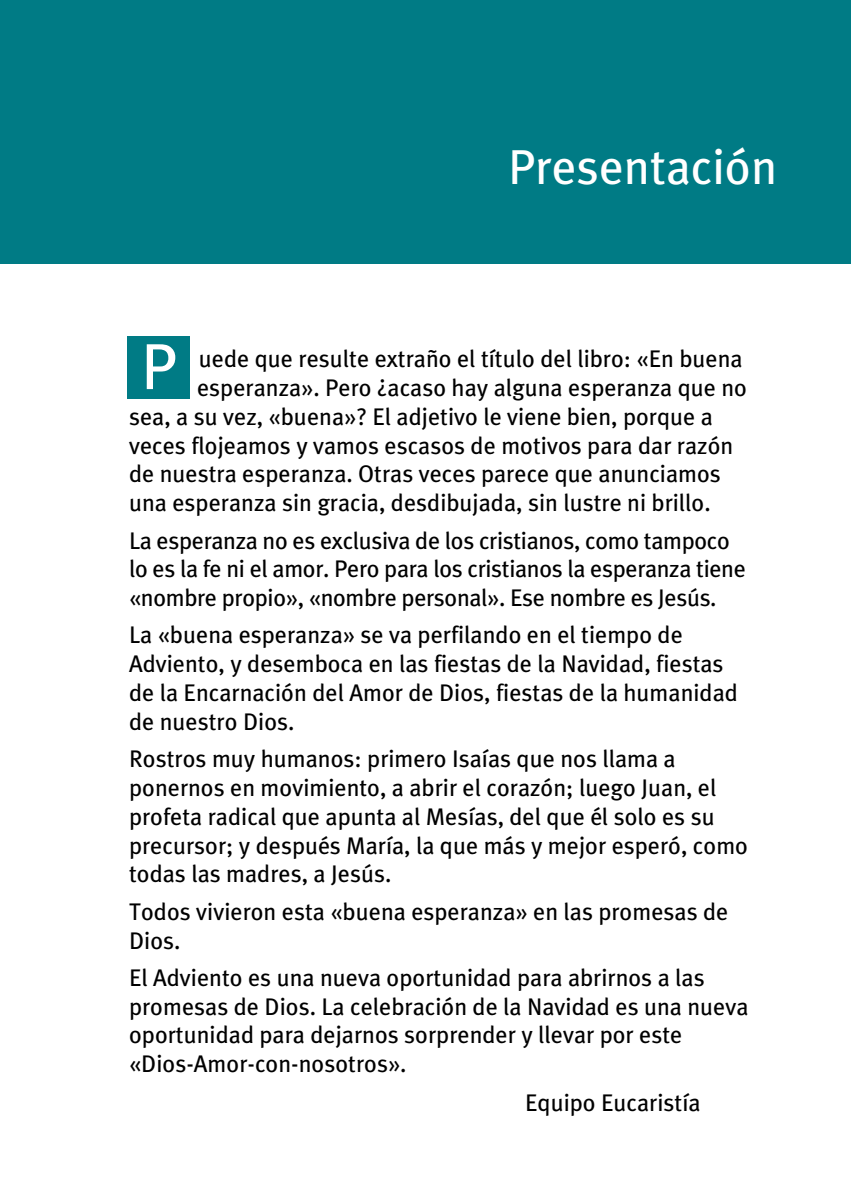
<style>
.page{position:relative;width:851px;height:1191px;background:#fff}
.page>*{position:absolute;margin:0;border:0;box-sizing:border-box;transform-origin:0 0}
.t1{font:65px "Meta Plus";color:#fff}
.t2{font:49px "Meta Plus";color:#fff}
.t3{font:24px/28.8px "Meta Plus";color:#000}
</style>
<div class="page">
<div style="left:0;top:0;width:850px;height:264px;background:#007b85"></div>
<div style="left:128px;top:336px;width:62px;height:62px;background:#007b85"></div>
<h2 class="t2" style="left:508px;top:138px;width:271px">Presentación</h2>
<h1 class="t1" style="left:141px;top:329px;width:37px">P</h1>
<p class="t3" style="left:199px;top:344px;width:545px">uede que resulte extraño el título del libro: «En buena</p>
<p class="t3" style="left:197px;top:373px;width:551px">esperanza». Pero ¿acaso hay alguna esperanza que no</p>
<p class="t3" style="left:129px;top:402px;width:585px">sea, a su vez, «buena»? El adjetivo le viene bien, porque a</p>
<p class="t3" style="left:129px;top:430px;width:605px">veces flojeamos y vamos escasos de motivos para dar razón</p>
<p class="t3" style="left:129px;top:459px;width:593px">de nuestra esperanza. Otras veces parece que anunciamos</p>
<p class="t3" style="left:129px;top:488px;width:583px">una esperanza sin gracia, desdibujada, sin lustre ni brillo.</p>
<p class="t3" style="left:129px;top:525px;width:618px">La esperanza no es exclusiva de los cristianos, como tampoco lo es la fe ni el amor. Pero para los cristianos la esperanza tiene «nombre propio», «nombre personal». Ese nombre es Jesús.</p>
<p class="t3" style="left:129px;top:620px;width:610px">La «buena esperanza» se va perfilando en el tiempo de Adviento, y desemboca en las fiestas de la Navidad, fiestas de la Encarnación del Amor de Dios, fiestas de la humanidad de nuestro Dios.</p>
<p class="t3" style="left:129px;top:744px;width:620px">Rostros muy humanos: primero Isaías que nos llama a ponernos en movimiento, a abrir el corazón; luego Juan, el profeta radical que apunta al Mesías, del que él solo es su precursor; y después María, la que más y mejor esperó, como todas las madres, a Jesús.</p>
<p class="t3" style="left:129px;top:896px;width:600px">Todos vivieron esta «buena esperanza» en las promesas de<br>Dios.</p>
<p class="t3" style="left:129px;top:963px;width:621px">El Adviento es una nueva oportunidad para abrirnos a las promesas de Dios. La celebración de la Navidad es una nueva oportunidad para dejarnos sorprender y llevar por este «Dios-Amor-con-nosotros».</p>
<p class="t3" style="left:525px;top:1087px;width:177px">Equipo Eucaristía</p>
</div>
